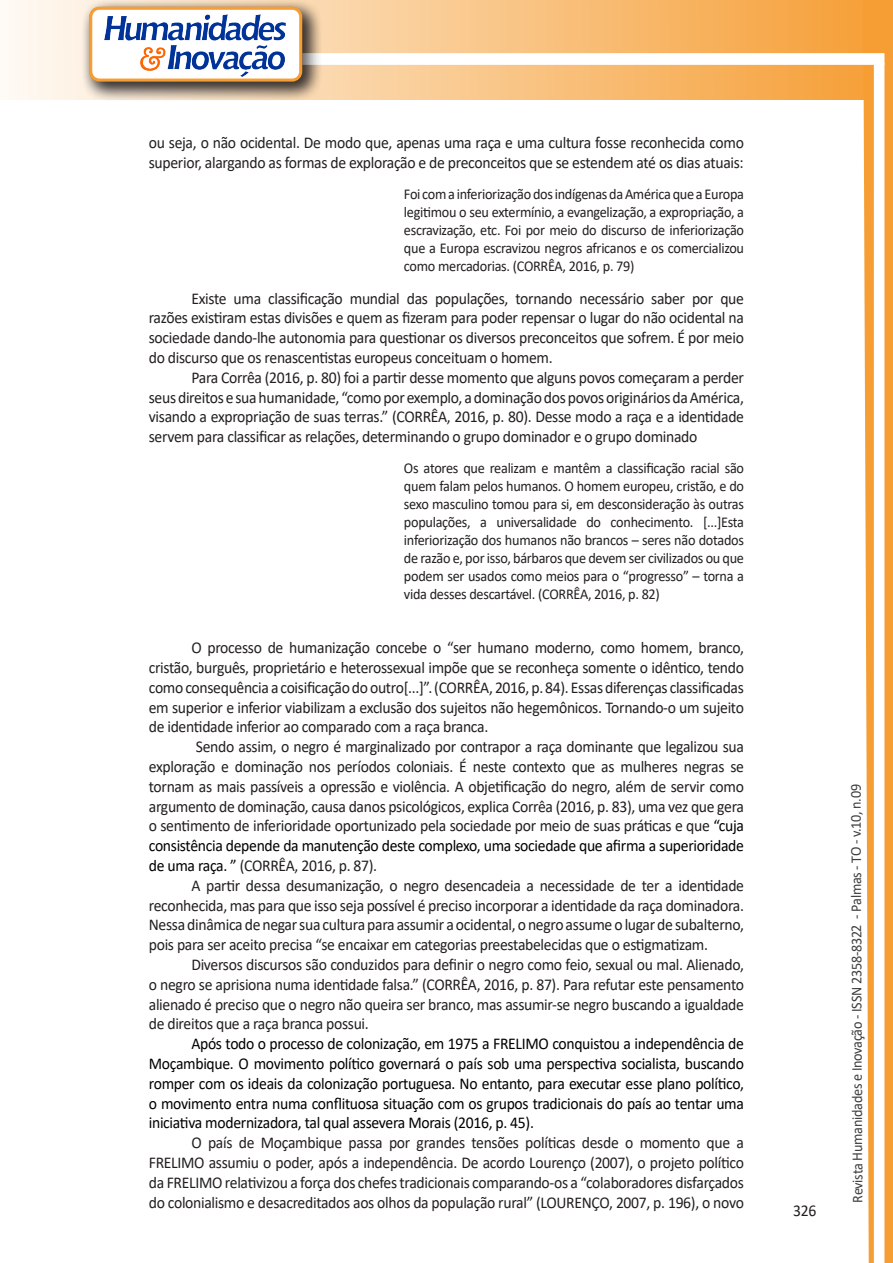
<style>
.page{position:relative;width:893px;height:1263px;background:#fff}
.page>*{position:absolute;margin:0;border:0;box-sizing:border-box;transform-origin:0 0}
.texto{font:16.5px/19.8px "Calibri";letter-spacing:-.02em;color:#231f20;text-align:justify;scale:.95 1}
.texto-2{font:16.5px/19.8px "Calibri";letter-spacing:-.02em;color:#000;text-align:justify;scale:.95 1}
.citacao{font:15px/18px "Calibri";letter-spacing:-.02em;color:#231f20;text-align:justify;scale:.95 1}
.t1{font:15px "Calibri";letter-spacing:-.025em;color:#3e3e3f;scale:.95 1}
.s1{color:#000}
</style>
<div class="page">
<svg style="left:5px;top:0;width:858px;height:100px;background:#f9c484"></svg>
<div style="left:302px;top:53px;width:582px;height:12px;background:#fff;border:2px solid #fff"></div>
<svg style="left:863px;top:0;width:30px;height:1263px"></svg>
<div style="left:81px;top:0;width:241px;height:102px;background:#231f20;opacity:.75"></div>
<div style="left:91px;top:8px;width:210px;height:72px;background:#fff;border-radius:9px"></div>
<img style="left:104px;top:14px;width:181px;height:62px">
<div style="left:89px;top:7px;width:213px;height:75px;border:3px solid #f69e34;border-radius:9px"></div>
<p class="texto" style="left:149px;top:133px;width:628px">ou seja, o não ocidental. De modo que, apenas uma raça e uma cultura fosse reconhecida como superior, alargando as formas de exploração e de preconceitos que se estendem até os dias atuais:</p>
<p class="citacao" style="left:404px;top:185px;width:359px">Foi com a inferiorização dos indígenas da América que a Europa legitimou o seu extermínio, a evangelização, a expropriação, a escravização, etc. Foi por meio do discurso de inferiorização que a Europa escravizou negros africanos e os comercializou como mercadorias. (CORRÊA, 2016, p. 79)</p>
<p class="texto" style="left:149px;top:288px;width:628px;text-indent:43px">Existe uma classificação mundial das populações, tornando necessário saber por que razões existiram estas divisões e quem as fizeram para poder repensar o lugar do não ocidental na sociedade dando-lhe autonomia para questionar os diversos preconceitos que sofrem. É por meio do discurso que os renascentistas europeus conceituam o homem.</p>
<p class="texto" style="left:149px;top:367px;width:628px;text-indent:43px">Para Corrêa (2016, p. 80) foi a partir desse momento que alguns povos começaram a perder seus direitos e sua humanidade, “como por exemplo, a dominação dos povos originários da América, visando a expropriação de suas terras.” (CORRÊA, 2016, p. 80). Desse modo a raça e a identidade servem para classificar as relações, determinando o grupo dominador e o grupo dominado</p>
<p class="citacao" style="left:404px;top:459px;width:360px">Os atores que realizam e mantêm a classificação racial são quem falam pelos humanos. O homem europeu, cristão, e do sexo masculino tomou para si, em desconsideração às outras populações, a universalidade do conhecimento. [...]Esta inferiorização dos humanos não brancos – seres não dotados de razão e, por isso, bárbaros que devem ser civilizados ou que podem ser usados como meios para o “progresso” – torna a vida desses descartável. (CORRÊA, 2016, p. 82)</p>
<p class="texto" style="left:149px;top:637px;width:628px;text-indent:43px">O processo de humanização concebe o “ser humano moderno, como homem, branco, cristão, burguês, proprietário e heterossexual impõe que se reconheça somente o idêntico, tendo como consequência a coisificação do outro[...]”. (CORRÊA, 2016, p. 84). Essas diferenças classificadas em superior e inferior viabilizam a exclusão dos sujeitos não hegemônicos. Tornando-o um sujeito de identidade inferior ao comparado com a raça branca.</p>
<p class="texto" style="left:149px;top:736px;width:628px;text-indent:47px">Sendo assim, o negro é marginalizado por contrapor a raça dominante que legalizou sua exploração e dominação nos períodos coloniais. É neste contexto que as mulheres negras se tornam as mais passíveis a opressão e violência. A objetificação do negro, além de servir como argumento de dominação, causa danos psicológicos, explica Corrêa (2016, p. 83), uma vez que gera o sentimento de inferioridade oportunizado pela sociedade por meio de suas práticas e que <span class="s1">“cuja consistência depende da manutenção deste complexo, uma sociedade que afirma a superioridade de uma raça. ”</span> (CORRÊA, 2016, p. 87).</p>
<p class="texto" style="left:149px;top:875px;width:628px;text-indent:43px">A partir dessa desumanização, o negro desencadeia a necessidade de ter a identidade reconhecida, mas para que isso seja possível é preciso incorporar a identidade da raça dominadora.<br>Nessa dinâmica de negar sua cultura para assumir a ocidental, o negro assume o lugar de subalterno, pois para ser aceito precisa “se encaixar em categorias preestabelecidas que o estigmatizam.</p>
<p class="texto" style="left:149px;top:954px;width:628px;text-indent:43px">Diversos discursos são conduzidos para definir o negro como feio, sexual ou mal. Alienado, o negro se aprisiona numa identidade falsa.” (CORRÊA, 2016, p. 87). Para refutar este pensamento alienado é preciso que o negro não queira ser branco, mas assumir-se negro buscando a igualdade de direitos que a raça branca possui.</p>
<p class="texto-2" style="left:149px;top:1033px;width:628px;text-indent:43px">Após todo o processo de colonização, em 1975 a FRELIMO conquistou a independência de Moçambique. O movimento político governará o país sob uma perspectiva socialista, buscando romper com os ideais da colonização portuguesa. No entanto, para executar esse plano político, o movimento entra numa conflituosa situação com os grupos tradicionais do país ao tentar uma iniciativa modernizadora, tal qual assevera Morais (2016, p. 45).</p>
<p class="texto" style="left:149px;top:1132px;width:628px;text-indent:43px">O país de Moçambique passa por grandes tensões políticas desde o momento que a FRELIMO assumiu o poder, após a independência. De acordo Lourenço (2007), o projeto político da FRELIMO relativizou a força dos chefes tradicionais comparando-os a “colaboradores disfarçados do colonialismo e desacreditados aos olhos da população rural” (LOURENÇO, 2007, p. 196), o novo</p>
<p class="texto" style="left:793px;top:1200px;width:26px">326</p>
<p class="t1" style="left:846px;top:1203px;width:442px;rotate:-90deg">Revista Humanidades e Inovação - ISSN 2358-8322 - Palmas - TO - v.10, n.09</p>
</div>
